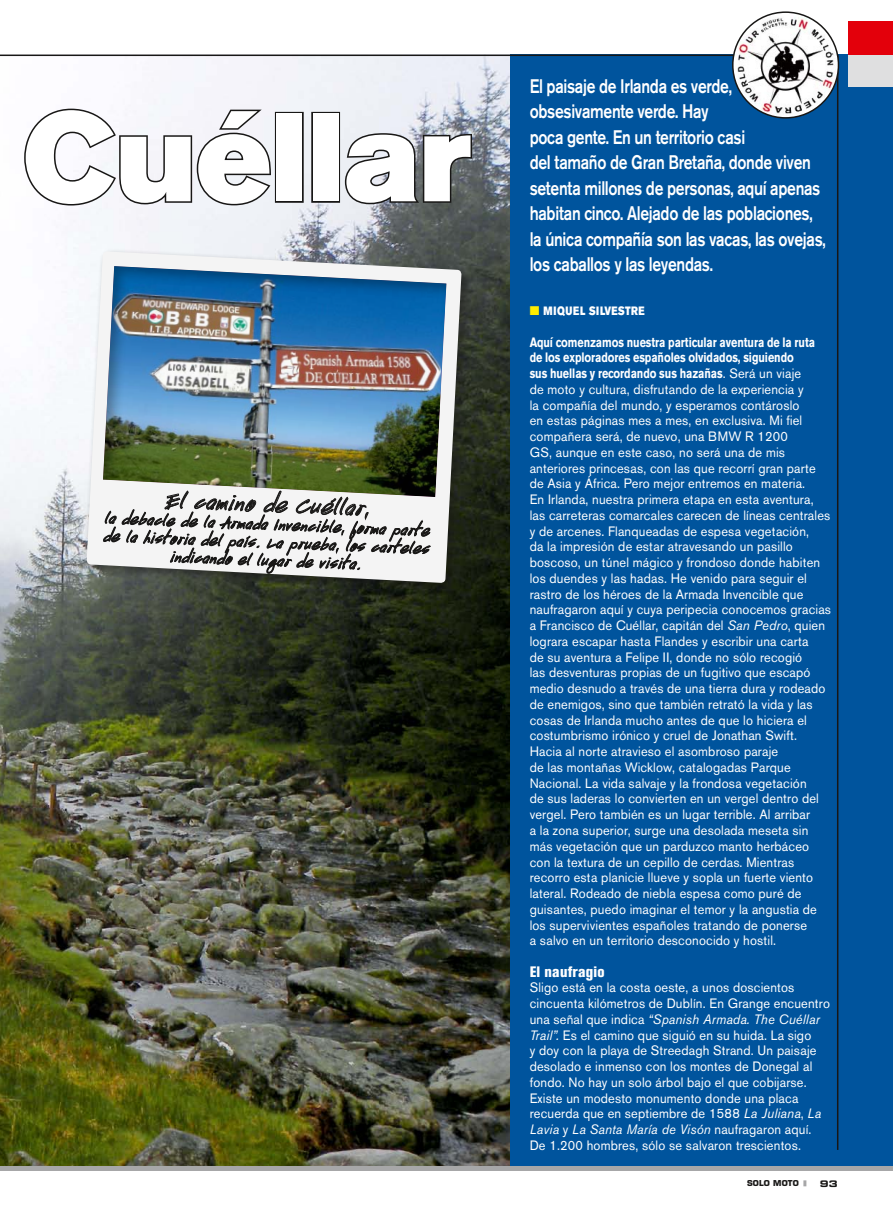
<style>
.page{position:relative;width:893px;height:1212px;background:#fff}
.page>*{position:absolute;margin:0;border:0;box-sizing:border-box;transform-origin:0 0}
.t1{font:124.5px "Akzidenz Grotesk BE Super";color:#fff}
.t2{font:700 30px "Hand Script";color:#181716;scale:1.15 1}
.t3{font:700 21px/18px "Hand Script";color:#181716;text-align:center;scale:1.15 1}
.t4{font:500 19.5px/25.5px "Akzidenz Grotesk BE";letter-spacing:-.02em;color:#fff;scale:.8 1}
.t5{font:800 condensed 15px "Akzidenz Grotesk BE";letter-spacing:.015em;color:#fff}
.t6{font:13.5px/15.8px "Akzidenz Grotesk BE";letter-spacing:.015em;color:#fff;scale:.95 1}
.t7{font:12px "Akzidenz Grotesk BE Super";letter-spacing:.05em;color:#fff;scale:.8 1}
.t8{font:9px "Eurostile Bold Extended Two";color:#181716}
.t9{font:700 7.95px "Eurostile";letter-spacing:.02em;color:#181716}
.s1{color:#ffed00}
.s2{font-weight:700}
.s3{font-style:italic}
</style>
<div class="page">
<div style="left:510px;top:54px;width:383px;height:1114px;background:#00549d"></div>
<div style="left:0;top:1166px;width:893px;height:5px;background:#a7a7a8"></div>
<svg style="left:803px;top:1180px;width:3px;height:7px"></svg>
<div style="left:848px;top:21px;width:45px;height:65px;background:#dfdfe0"></div>
<div style="left:848px;top:21px;width:45px;height:34px;background:#e3000b"></div>
<img style="left:0;top:55px;width:838px;height:1096px">
<div style="left:82px;top:247px;width:391px;height:347px;background:#181716;opacity:.5"></div>
<svg style="left:86px;top:251px;width:376px;height:332px;fill:#f0f2f4"></svg>
<img style="left:101px;top:266px;width:347px;height:233px">
<svg style="left:103px;top:490px;width:328px;height:84px"></svg>
<img style="left:733px;top:12px;width:105px;height:106px;border-radius:50px">
<div style="left:732px;top:11px;width:107px;height:108px;border:2px solid #181716;border-radius:50%"></div>
<h1 class="t1" style="left:22px;top:85px;width:450px">Cuéllar</h1>
<h2 class="t2" style="left:167px;top:487px;width:179px;rotate:2deg">El camino de Cuéllar,</h2>
<h3 class="t3" style="left:105px;top:511px;width:285px;rotate:2deg">la debacle de la Armada Invencible, forma parte de la historia del país. La prueba, los carteles indicando el lugar de visita.</h3>
<p class="t4" style="left:530px;top:73px;width:371px">El paisaje de Irlanda es verde, obsesivamente verde. Hay<br>poca gente. En un territorio casi<br>del tamaño de Gran Bretaña, donde viven setenta millones de personas, aquí apenas habitan cinco. Alejado de las poblaciones, la única compañía son las vacas, las ovejas, los caballos y las leyendas.</p>
<p class="t7" style="left:530px;top:304px;width:145px"><span class="s1">■</span> MIQUEL SILVESTRE</p>
<p class="t6" style="left:530px;top:334px;width:319px"><span class="s2">Aquí comenzamos nuestra particular aventura de la ruta de los exploradores españoles olvidados, siguiendo<br>sus huellas y recordando sus hazañas</span>. Será un viaje<br>de moto y cultura, disfrutando de la experiencia y<br>la compañía del mundo, y esperamos contároslo<br>en estas páginas mes a mes, en exclusiva. Mi fiel compañera será, de nuevo, una BMW R 1200<br>GS, aunque en este caso, no será una de mis anteriores princesas, con las que recorrí gran parte de Asia y África. Pero mejor entremos en materia.<br>En Irlanda, nuestra primera etapa en esta aventura, las carreteras comarcales carecen de líneas centrales y de arcenes. Flanqueadas de espesa vegetación,<br>da la impresión de estar atravesando un pasillo boscoso, un túnel mágico y frondoso donde habiten los duendes y las hadas. He venido para seguir el rastro de los héroes de la Armada Invencible que naufragaron aquí y cuya peripecia conocemos gracias a Francisco de Cuéllar, capitán del <span class="s3">San Pedro</span>, quien lograra escapar hasta Flandes y escribir una carta<br>de su aventura a Felipe II, donde no sólo recogió<br>las desventuras propias de un fugitivo que escapó medio desnudo a través de una tierra dura y rodeado de enemigos, sino que también retrató la vida y las cosas de Irlanda mucho antes de que lo hiciera el costumbrismo irónico y cruel de Jonathan Swift.<br>Hacia al norte atravieso el asombroso paraje<br>de las montañas Wicklow, catalogadas Parque Nacional. La vida salvaje y la frondosa vegetación<br>de sus laderas lo convierten en un vergel dentro del vergel. Pero también es un lugar terrible. Al arribar<br>a la zona superior, surge una desolada meseta sin más vegetación que un parduzco manto herbáceo con la textura de un cepillo de cerdas. Mientras recorro esta planicie llueve y sopla un fuerte viento lateral. Rodeado de niebla espesa como puré de guisantes, puedo imaginar el temor y la angustia de los supervivientes españoles tratando de ponerse<br>a salvo en un territorio desconocido y hostil.</p>
<p class="t5" style="left:530px;top:963px;width:76px">El naufragio</p>
<p class="t6" style="left:530px;top:980px;width:318px">Sligo está en la costa oeste, a unos doscientos cincuenta kilómetros de Dublín. En Grange encuentro una señal que indica <span class="s3">“Spanish Armada. The Cuéllar Trail”.</span> Es el camino que siguió en su huida. La sigo<br>y doy con la playa de Streedagh Strand. Un paisaje desolado e inmenso con los montes de Donegal al fondo. No hay un solo árbol bajo el que cobijarse.<br>Existe un modesto monumento donde una placa recuerda que en septiembre de 1588 <span class="s3">La Juliana</span>, <span class="s3">La Lavia</span> y <span class="s3">La Santa María de Visón</span> naufragaron aquí.<br>De 1.200 hombres, sólo se salvaron trescientos.</p>
<p class="t9" style="left:747px;top:1178px;width:53px">SOLO MOTO</p>
<p class="t8" style="left:820px;top:1177px;width:19px">93</p>
</div>
